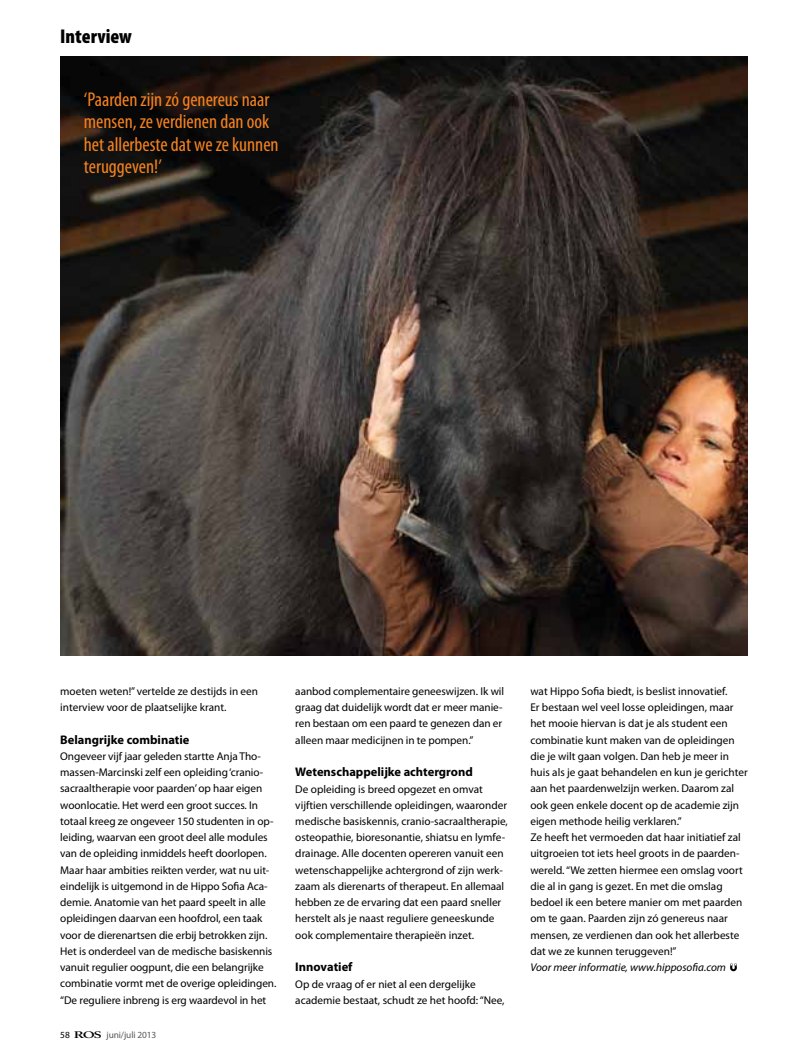
<style>
.page{position:relative;width:808px;height:1063px;background:#fff}
.page>*{position:absolute;margin:0;border:0;box-sizing:border-box;transform-origin:0 0}
.t1{font:condensed 20px/22.5px "Myriad Pro";color:#f58220}
.t2{font:900 condensed 20px "Myriad Pro";color:#000}
.t3{font:700 12.5px "Myriad Pro";color:#000}
.t4{font:11.25px/16.2px "Myriad Pro";color:#000}
.t5{font:italic 11.25px "Myriad Pro";color:#000}
.t6{font:9.38px "Myriad Pro";letter-spacing:-.01em;color:#58595b}
.s1{color:#000}
.s2{font-family:"Adobe Caslon Pro";font-weight:600;color:#000}
</style>
<div class="page">
<img style="left:60px;top:57px;width:688px;height:599px">
<svg style="left:730px;top:964px;width:7px;height:7px"></svg>
<h1 class="t2" style="left:60px;top:25px;width:73px">Interview</h1>
<h1 class="t1" style="left:84px;top:88px;width:196px">‘Paarden zijn zó genereus naar mensen, ze verdienen dan ook het allerbeste dat we ze kunnen teruggeven!’</h1>
<p class="t4" style="left:60px;top:683px;width:199px">moeten weten!” vertelde ze destijds in een interview voor de plaatselijke krant.</p>
<p class="t3" style="left:60px;top:733px;width:131px">Belangrijke combinatie</p>
<p class="t4" style="left:60px;top:748px;width:218px">Ongeveer vijf jaar geleden startte Anja Tho&shy;massen-Marcinski zelf een opleiding ‘cranio&shy;sacraaltherapie voor paarden’ op haar eigen woonlocatie. Het werd een groot succes. In totaal kreeg ze ongeveer 150 studenten in op&shy;leiding, waarvan een groot deel alle modules van de opleiding inmiddels heeft doorlopen.<br>Maar haar ambities reikten verder, wat nu uit&shy;eindelijk is uitgemond in de Hippo Sofia Aca&shy;demie. Anatomie van het paard speelt in alle opleidingen daarvan een hoofdrol, een taak voor de dierenartsen die erbij betrokken zijn.<br>Het is onderdeel van de medische basiskennis vanuit regulier oogpunt, die een belangrijke combinatie vormt met de overige opleidingen. “De reguliere inbreng is erg waardevol in het</p>
<p class="t6" style="left:60px;top:1030px;width:98px"><span class="s1">58</span> <span class="s2">ROS</span> juni/juli 2013</p>
<p class="t4" style="left:295px;top:683px;width:210px">aanbod complementaire geneeswijzen. Ik wil graag dat duidelijk wordt dat er meer manie&shy;ren bestaan om een paard te genezen dan er alleen maar medicijnen in te pompen.”</p>
<p class="t3" style="left:295px;top:765px;width:179px">Wetenschappelijke achtergrond</p>
<p class="t4" style="left:295px;top:781px;width:214px">De opleiding is breed opgezet en omvat vijftien verschillende opleidingen, waaronder medische basiskennis, cranio-sacraaltherapie, osteopathie, bioresonantie, shiatsu en lymfe&shy;drainage. Alle docenten opereren vanuit een wetenschappelijke achtergrond of zijn werk&shy;zaam als dierenarts of therapeut. En allemaal hebben ze de ervaring dat een paard sneller herstelt als je naast reguliere geneeskunde ook complementaire therapieën inzet.</p>
<p class="t3" style="left:295px;top:960px;width:59px">Innovatief</p>
<p class="t4" style="left:295px;top:976px;width:211px">Op de vraag of er niet al een dergelijke academie bestaat, schudt ze het hoofd: “Nee,</p>
<p class="t4" style="left:530px;top:683px;width:219px">wat Hippo Sofia biedt, is beslist innovatief.<br>Er bestaan wel veel losse opleidingen, maar het mooie hiervan is dat je als student een combinatie kunt maken van de opleidingen die je wilt gaan volgen. Dan heb je meer in huis als je gaat behandelen en kun je gerichter aan het paardenwelzijn werken. Daarom zal ook geen enkele docent op de academie zijn eigen methode heilig verklaren.”<br>Ze heeft het vermoeden dat haar initiatief zal uitgroeien tot iets heel groots in de paarden&shy;wereld. “We zetten hiermee een omslag voort die al in gang is gezet. En met die omslag bedoel ik een betere manier om met paarden om te gaan. Paarden zijn zó genereus naar mensen, ze verdienen dan ook het allerbeste dat we ze kunnen teruggeven!”</p>
<p class="t5" style="left:530px;top:961px;width:197px">Voor meer informatie, www.hipposofia.com</p>
</div>
